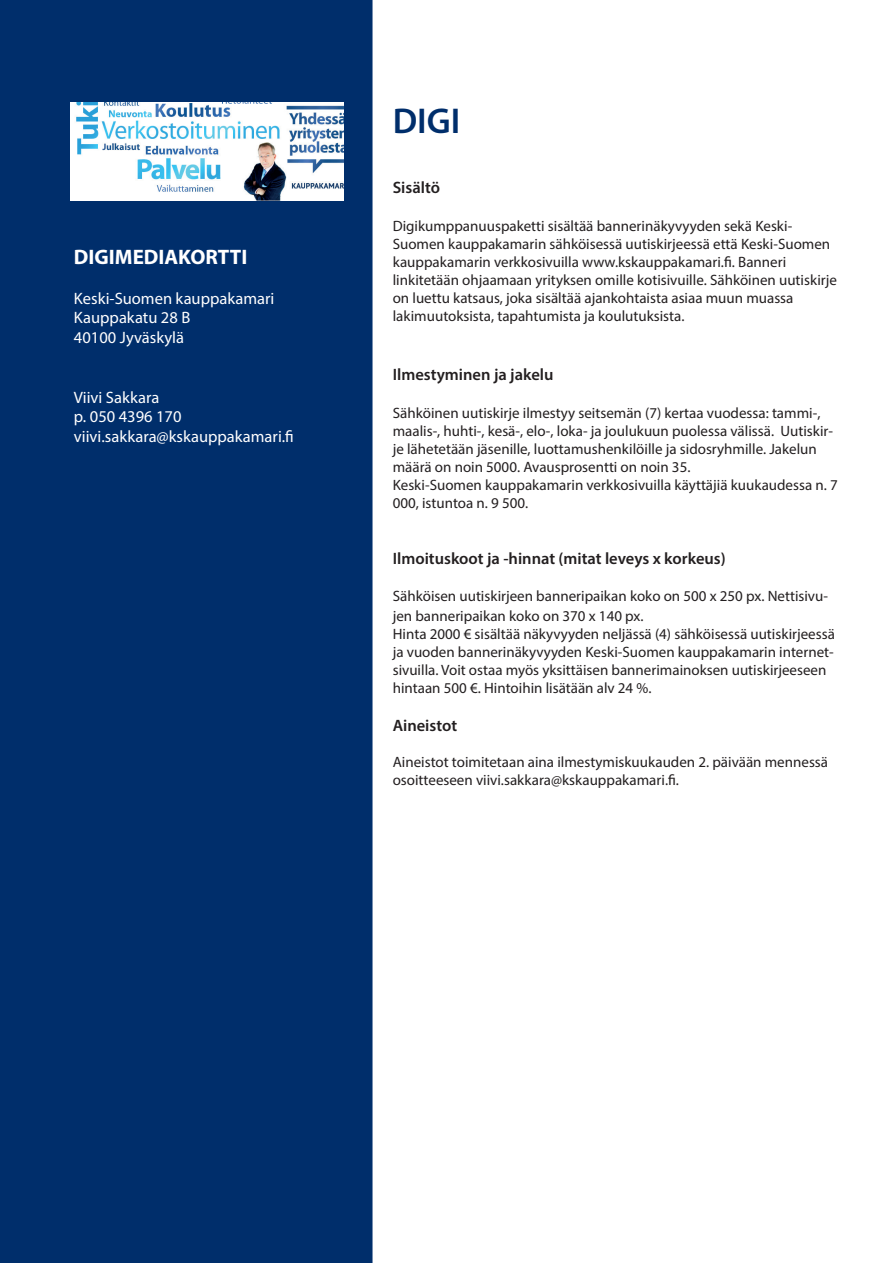
<style>
.page{position:relative;width:893px;height:1263px;background:#fff}
.page>*{position:absolute;margin:0;border:0;box-sizing:border-box;transform-origin:0 0}
.t1{font:600 36px "Myriad Pro";color:#002e6b}
.t2{font:700 21px "Myriad Pro";color:#fff}
.t3{font:16.5px/19.8px "Myriad Pro";color:#fff}
.t4{font:600 16.5px "Myriad Pro";color:#231f20}
.t5{font:15px/18px "Myriad Pro";color:#231f20}
</style>
<div class="page">
<div style="left:0;top:0;width:372px;height:1263px;background:#002e6b"></div>
<img style="left:71px;top:103px;width:273px;height:98px">
<h2 class="t2" style="left:74px;top:243px;width:175px">DIGIMEDIAKORTTI</h2>
<p class="t3" style="left:74px;top:288px;width:202px">Keski-Suomen kauppakamari<br>Kauppakatu 28 B<br>40100 Jyväskylä</p>
<p class="t3" style="left:74px;top:387px;width:221px">Viivi Sakkara<br>p. 050 4396 170 viivi.sakkara@kskauppakamari.fi</p>
<h1 class="t1" style="left:393px;top:98px;width:69px">DIGI</h1>
<p class="t4" style="left:393px;top:177px;width:49px">Sisältö</p>
<p class="t5" style="left:393px;top:216px;width:446px">Digikumppanuuspaketti sisältää bannerinäkyvyyden sekä Keski-Suomen kauppakamarin sähköisessä uutiskirjeessä että Keski-Suomen kauppakamarin verkkosivuilla www.kskauppakamari.fi. Banneri linkitetään ohjaamaan yrityksen omille kotisivuille. Sähköinen uutiskirje on luettu katsaus, joka sisältää ajankohtaista asiaa muun muassa lakimuutoksista, tapahtumista ja koulutuksista.</p>
<p class="t4" style="left:393px;top:364px;width:162px">Ilmestyminen ja jakelu</p>
<p class="t5" style="left:393px;top:403px;width:446px">Sähköinen uutiskirje ilmestyy seitsemän (7) kertaa vuodessa: tammi-, maalis-, huhti-, kesä-, elo-, loka- ja joulukuun puolessa välissä. Uutiskir&shy;je lähetetään jäsenille, luottamushenkilöille ja sidosryhmille. Jakelun määrä on noin 5000. Avausprosentti on noin 35.<br>Keski-Suomen kauppakamarin verkkosivuilla käyttäjiä kuukaudessa n. 7<br>000, istuntoa n. 9 500.</p>
<p class="t4" style="left:393px;top:547px;width:335px">Ilmoituskoot ja -hinnat (mitat leveys x korkeus)</p>
<p class="t5" style="left:393px;top:586px;width:437px;line-height:19.8px">Sähköisen uutiskirjeen banneripaikan koko on 500 x 250 px. Nettisivu&shy;jen banneripaikan koko on 370 x 140 px.</p>
<p class="t5" style="left:393px;top:625px;width:444px">Hinta 2000 € sisältää näkyvyyden neljässä (4) sähköisessä uutiskirjeessä ja vuoden bannerinäkyvyyden Keski-Suomen kauppakamarin internet&shy;sivuilla. Voit ostaa myös yksittäisen bannerimainoksen uutiskirjeeseen hintaan 500 €. Hintoihin lisätään alv 24 %.</p>
<p class="t4" style="left:393px;top:715px;width:66px">Aineistot</p>
<p class="t5" style="left:393px;top:753px;width:437px">Aineistot toimitetaan aina ilmestymiskuukauden 2. päivään mennessä osoitteeseen viivi.sakkara@kskauppakamari.fi.</p>
</div>
